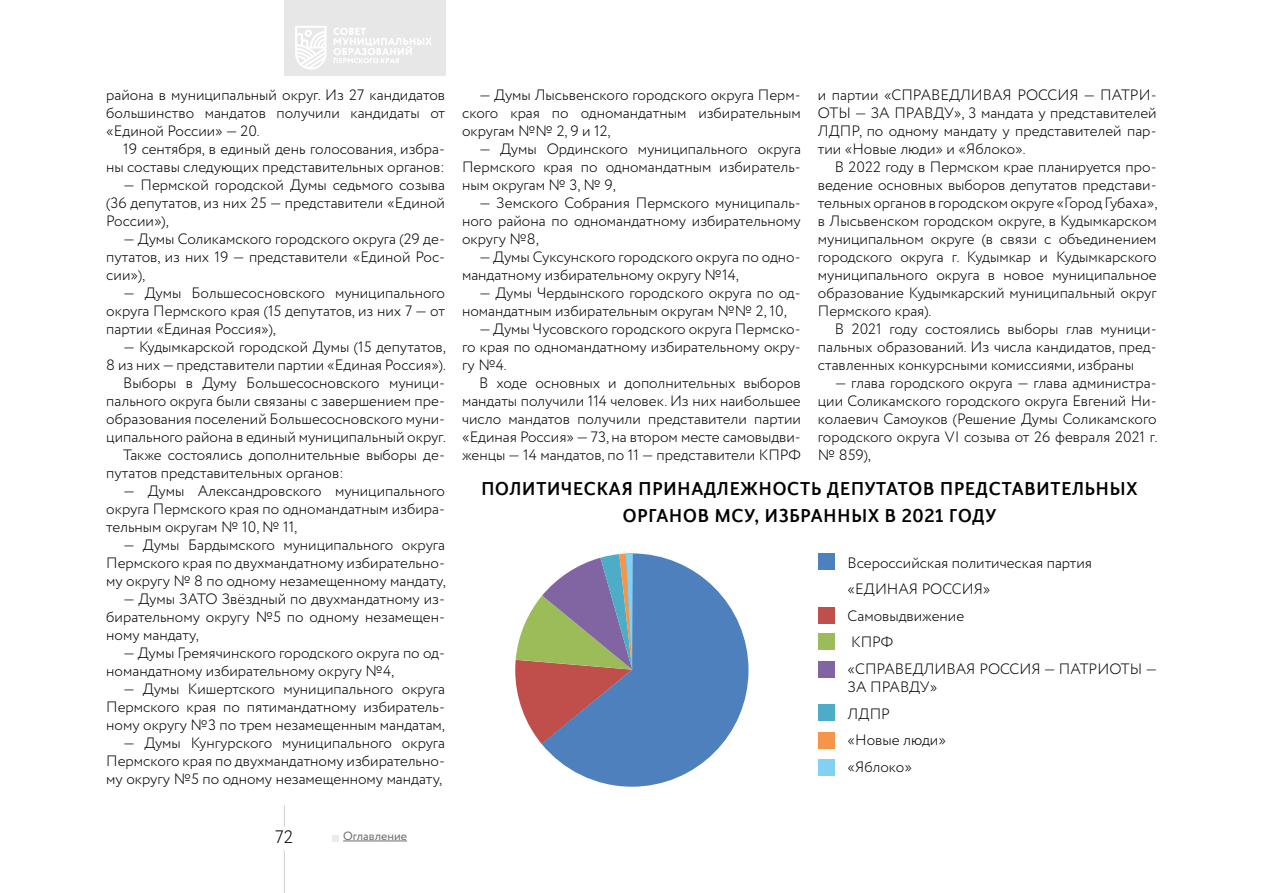
<style>
.page{position:relative;width:1263px;height:893px;background:#fff}
.page>*{position:absolute;margin:0;border:0;box-sizing:border-box;transform-origin:0 0}
.t1{font:500 21px/27px "Cinta";letter-spacing:.01em;color:#000;text-align:center}
.t2{font:300 18px "Circe";color:#000}
.t3{font:300 15px/18px "Circe";color:#000;text-align:justify}
.t4{font:12px "Circe";color:#706f6f}
</style>
<div class="page">
<div style="left:284px;top:0;width:161px;height:76px;background:#e7e7e7"></div>
<svg style="left:295px;top:26px;width:137px;height:44px"></svg>
<svg style="left:284px;top:805px;width:1px;height:22px"></svg>
<hr style="left:284px;top:850px;width:1px;height:43px;background:#000">
<hr style="left:343px;top:841px;width:64px;height:1px;background:#706f6f">
<svg style="left:333px;top:835px;width:6px;height:6px"></svg>
<div style="left:819px;top:553px;width:16px;height:17px;background:#4e80bd"></div>
<div style="left:819px;top:607px;width:16px;height:17px;background:#c04f4c"></div>
<div style="left:819px;top:633px;width:16px;height:17px;background:#9cbc59"></div>
<div style="left:819px;top:661px;width:16px;height:16px;background:#8164a2"></div>
<div style="left:819px;top:704px;width:16px;height:17px;background:#4dadc7"></div>
<div style="left:819px;top:732px;width:16px;height:17px;background:#f4954a"></div>
<div style="left:819px;top:759px;width:16px;height:17px;background:#83d0f5"></div>
<svg style="left:541px;top:553px;width:207px;height:234px;fill:#4e80bd"></svg>
<svg style="left:515px;top:553px;width:118px;height:191px"></svg>
<p class="t3" style="left:106px;top:87px;width:340px">района в муниципальный округ. Из 27 кандидатов большинство мандатов получили кандидаты от «Единой России» — 20.</p>
<p class="t3" style="left:106px;top:141px;width:340px;text-align:right">19 сентября, в единый день голосования, избра&shy;ны составы следующих представительных органов:</p>
<p class="t3" style="left:106px;top:177px;width:340px;text-indent:17px">— Пермской городской Думы седьмого созыва (36 депутатов, из них 25 — представители «Единой России»),</p>
<p class="t3" style="left:106px;top:231px;width:340px;text-indent:17px">— Думы Соликамского городского округа (29 де&shy;путатов, из них 19 — представители «Единой Рос&shy;сии»),</p>
<p class="t3" style="left:106px;top:285px;width:340px;text-indent:17px">— Думы Большесосновского муниципального округа Пермского края (15 депутатов, из них 7 — от партии «Единая Россия»),</p>
<p class="t3" style="left:123px;top:339px;width:324px">— Кудымкарской городской Думы (15 депутатов,</p>
<p class="t3" style="left:106px;top:357px;width:341px">8 из них — представители партии «Единая Россия»).</p>
<p class="t3" style="left:123px;top:375px;width:323px">Выборы в Думу Большесосновского муници-</p>
<p class="t3" style="left:106px;top:393px;width:340px">пального округа были связаны с завершением пре-</p>
<p class="t3" style="left:106px;top:411px;width:340px">образования поселений Большесосновского муни-</p>
<p class="t3" style="left:106px;top:429px;width:341px">ципального района в единый муниципальный округ.</p>
<p class="t3" style="left:123px;top:447px;width:323px">Также состоялись дополнительные выборы де-</p>
<p class="t3" style="left:106px;top:465px;width:239px">путатов представительных органов:</p>
<p class="t3" style="left:106px;top:483px;width:340px;text-indent:17px">— Думы Александровского муниципального округа Пермского края по одномандатным избира&shy;тельным округам № 10, № 11,</p>
<p class="t3" style="left:106px;top:537px;width:341px;text-indent:17px">— Думы Бардымского муниципального округа Пермского края по двухмандатному избирательно&shy;му округу № 8 по одному незамещенному мандату,</p>
<p class="t3" style="left:106px;top:591px;width:340px;text-indent:17px">— Думы ЗАТО Звёздный по двухмандатному из&shy;бирательному округу №5 по одному незамещен&shy;ному мандату,</p>
<p class="t3" style="left:106px;top:645px;width:340px;text-indent:17px">— Думы Гремячинского городского округа по од&shy;номандатному избирательному округу №4,</p>
<p class="t3" style="left:106px;top:681px;width:340px;text-indent:17px">— Думы Кишертского муниципального округа Пермского края по пятимандатному избиратель&shy;ному округу №3 по трем незамещенным мандатам,</p>
<p class="t3" style="left:106px;top:735px;width:340px;text-indent:17px">— Думы Кунгурского муниципального округа Пермского края по двухмандатному избирательно&shy;му округу №5 по одному незамещенному мандату,</p>
<p class="t3" style="left:462px;top:87px;width:340px;text-indent:17px">— Думы Лысьвенского городского округа Перм&shy;ского края по одномандатным избирательным округам №№ 2, 9 и 12,</p>
<p class="t3" style="left:462px;top:141px;width:340px;text-indent:17px">— Думы Ординского муниципального округа Пермского края по одномандатным избиратель&shy;ным округам № 3, № 9,</p>
<p class="t3" style="left:462px;top:195px;width:340px;text-indent:17px">— Земского Собрания Пермского муниципаль&shy;ного района по одномандатному избирательному округу №8,</p>
<p class="t3" style="left:462px;top:249px;width:340px;text-indent:17px">— Думы Суксунского городского округа по одно&shy;мандатному избирательному округу №14,</p>
<p class="t3" style="left:462px;top:285px;width:340px;text-indent:17px">— Думы Чердынского городского округа по од&shy;номандатным избирательным округам №№ 2, 10,</p>
<p class="t3" style="left:462px;top:321px;width:340px;text-indent:17px">— Думы Чусовского городского округа Пермско&shy;го края по одномандатному избирательному окру&shy;гу №4.</p>
<p class="t3" style="left:462px;top:375px;width:340px;text-indent:17px">В ходе основных и дополнительных выборов мандаты получили 114 человек. Из них наибольшее число мандатов получили представители партии «Единая Россия» — 73, на втором месте самовыдви&shy;женцы — 14 мандатов, по 11 — представители КПРФ</p>
<p class="t3" style="left:818px;top:87px;width:340px">и партии «СПРАВЕДЛИВАЯ РОССИЯ — ПАТРИ-ОТЫ — ЗА ПРАВДУ», 3 мандата у представителей ЛДПР, по одному мандату у представителей пар&shy;тии «Новые люди» и «Яблоко».</p>
<p class="t3" style="left:818px;top:159px;width:341px;text-indent:17px">В 2022 году в Пермском крае планируется про&shy;ведение основных выборов депутатов представи&shy;тельных органов в городском округе «Город Губаха», в Лысьвенском городском округе, в Кудымкарском муниципальном округе (в связи с объединением городского округа г. Кудымкар и Кудымкарского муниципального округа в новое муниципальное образование Кудымкарский муниципальный округ Пермского края).</p>
<p class="t3" style="left:818px;top:321px;width:340px;text-indent:17px">В 2021 году состоялись выборы глав муници&shy;пальных образований. Из числа кандидатов, пред&shy;ставленных конкурсными комиссиями, избраны</p>
<p class="t3" style="left:818px;top:375px;width:341px;text-indent:17px">— глава городского округа — глава администра&shy;ции Соликамского городского округа Евгений Ни&shy;колаевич Самоуков (Решение Думы Соликамского городского округа VI созыва от 26 февраля 2021 г. № 859),</p>
<h1 class="t1" style="left:481px;top:475px;width:658px">ПОЛИТИЧЕСКАЯ ПРИНАДЛЕЖНОСТЬ ДЕПУТАТОВ ПРЕДСТАВИТЕЛЬНЫХ<br>ОРГАНОВ МСУ, ИЗБРАННЫХ В 2021 ГОДУ</h1>
<p class="t3" style="left:848px;top:550px;width:311px;line-height:26.5px;text-align:left">Всероссийская политическая партия «ЕДИНАЯ РОССИЯ»<br>Самовыдвижение<br>КПРФ<br>«СПРАВЕДЛИВАЯ РОССИЯ — ПАТРИОТЫ —</p>
<p class="t3" style="left:848px;top:674px;width:100px;line-height:26.5px;text-align:left">ЗА ПРАВДУ»<br>ЛДПР<br>«Новые люди» «Яблоко»</p>
<p class="t2" style="left:275px;top:825px;width:20px">72</p>
<p class="t4" style="left:343px;top:828px;width:65px">Оглавление</p>
</div>
